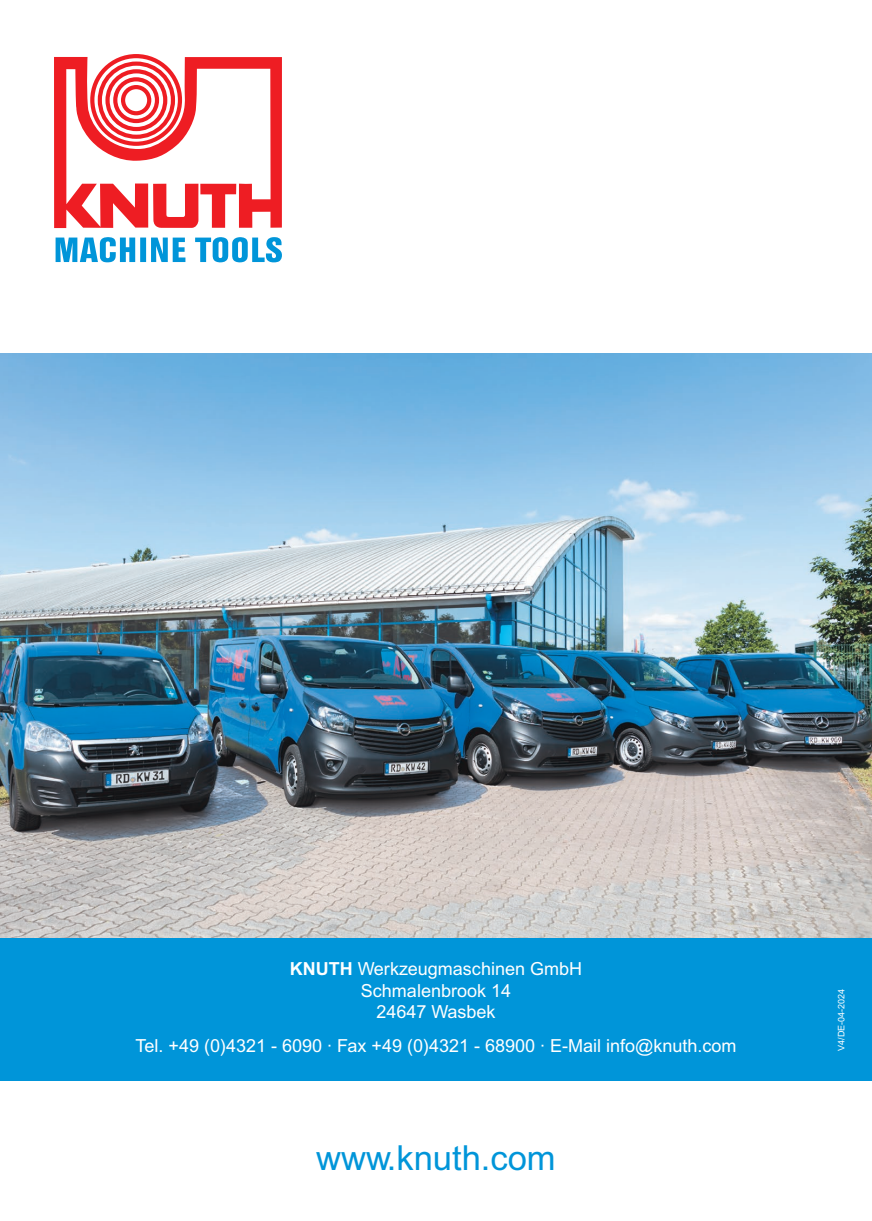
<style>
.page{position:relative;width:872px;height:1221px;background:#fff}
.page>*{position:absolute;margin:0;border:0;box-sizing:border-box;transform-origin:0 0}
.t1{font:34.5px "Arial MT Pro";color:#0095d9}
.t2{font:18px/21.6px "Arial MT Pro";color:#fff;text-align:center}
.t3{font:9px "Arial MT Pro";color:#fff}
.s1{font-weight:700}
</style>
<div class="page">
<img style="left:0;top:353px;width:872px;height:584px">
<div style="left:0;top:937px;width:872px;height:143px;background:#0095d9"></div>
<svg style="left:54px;top:54px;width:228px;height:174px"></svg>
<svg style="left:56px;top:237px;width:226px;height:25px"></svg>
<p class="t2" style="left:290px;top:958px;width:294px"><span class="s1">KNUTH</span> Werkzeugmaschinen GmbH<br>Schmalenbrook 14<br>24647 Wasbek</p>
<p class="t2" style="left:136px;top:1035px;width:602px">Tel. +49 (0)4321 - 6090 · Fax +49 (0)4321 - 68900 · E-Mail info@knuth.com</p>
<h1 class="t1" style="left:316px;top:1138px;width:241px">www.knuth.com</h1>
<p class="t3" style="left:836px;top:1050px;width:64px;rotate:-90deg">V4/DE-04-2024</p>
</div>
